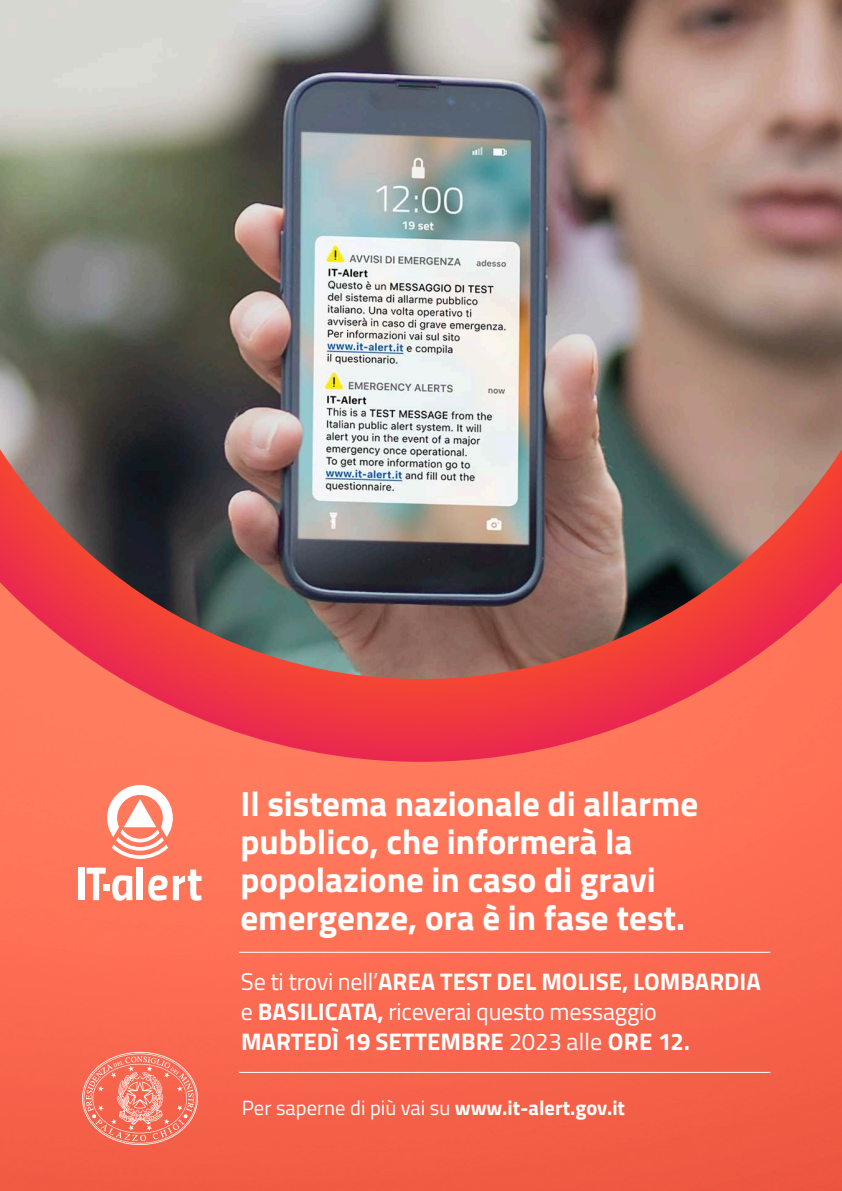
<style>
.page{position:relative;width:842px;height:1191px;background:#fff}
.page>*{position:absolute;margin:0;border:0;box-sizing:border-box;transform-origin:0 0}
.t1{font:700 35px/38px "Titillium Web";color:#fff}
.t2{font:700 24px "Titillium Web";color:#fff}
.t3{font:24px "Titillium Web";letter-spacing:-.01em;color:#fff}
.t4{font:20.6px "Titillium Web";color:#fff}
.s1{font-weight:400}
.s2{font-weight:700}
</style>
<div class="page">
<img style="left:0;top:762px;width:842px;height:429px">
<img style="left:77px;top:1047px;width:126px;height:100px">
<svg style="left:107px;top:785px;width:66px;height:74px"></svg>
<svg style="left:148px;top:869px;width:54px;height:31px"></svg>
<div style="left:137px;top:867px;width:6px;height:33px;background:#fff"></div>
<svg style="left:87px;top:867px;width:46px;height:33px"></svg>
<div style="left:78px;top:867px;width:6px;height:33px;background:#fff"></div>
<hr style="left:239px;top:951px;width:531px;height:1px;background:#fff">
<hr style="left:239px;top:1071px;width:531px;height:1px;background:#fff">
<svg style="left:0;top:679px;width:842px;height:83px"></svg>
<img style="left:0;top:0;width:842px;height:679px">
<p class="t1" style="left:240px;top:783px;width:459px">Il sistema nazionale di allarme pubblico, che informerà la popolazione in caso di gravi emergenze, ora è in fase test.</p>
<p class="t2" style="left:241px;top:963px;width:521px"><span class="s1">Se ti trovi nell’</span>AREA TEST DEL MOLISE, LOMBARDIA</p>
<p class="t3" style="left:241px;top:994px;width:417px">e <span class="s2">BASILICATA,</span> riceverai questo messaggio</p>
<p class="t2" style="left:241px;top:1023px;width:451px">MARTEDÌ 19 SETTEMBRE <span class="s1">2023 alle</span> ORE 12.</p>
<p class="t4" style="left:242px;top:1092px;width:385px">Per saperne di più vai su <span class="s2">www.it-alert.gov.it</span></p>
</div>
